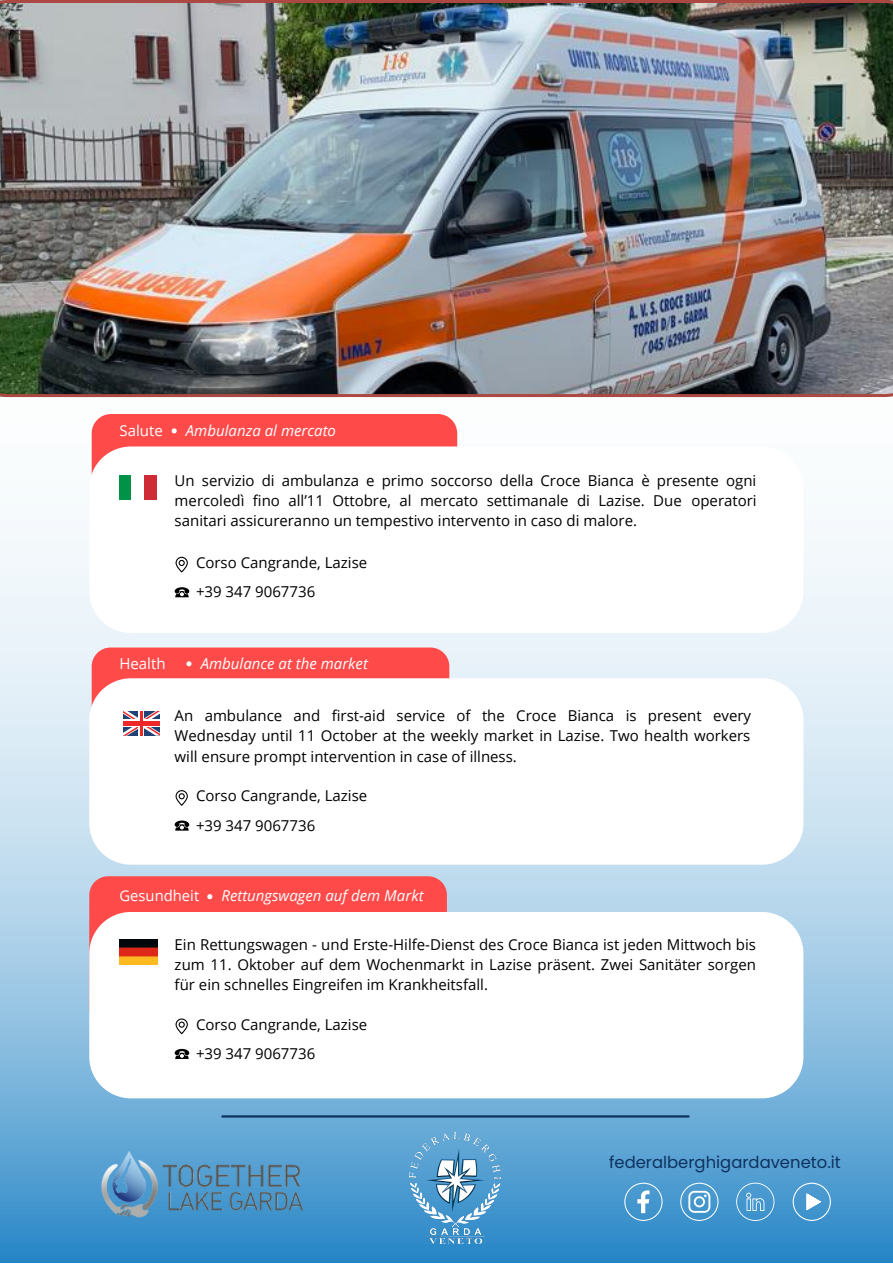
<style>
.page{position:relative;width:893px;height:1264px;background:#fff}
.page>*{position:absolute;margin:0;border:0;box-sizing:border-box;transform-origin:0 0}
.t1{font:16.35px "Poppins";color:#0e325e}
.t2{font:15px/20.2px "Open Sans";color:#000;text-align:justify}
.t3{font:italic 15px "Open Sans";color:#fff}
.t4{font:15px "Open Sans";color:#fff}
.t5{font:14.85px "Open Sans";color:#fff}
</style>
<div class="page">
<img style="left:0;top:397px;width:892px;height:865px">
<hr style="left:221px;top:1115px;width:468px;height:2px;background:#0e325e">
<div style="left:92px;top:414px;width:365px;height:32px;background:#ff4a4a"></div>
<svg style="left:89px;top:446px;width:714px;height:186px"></svg>
<div style="left:119px;top:475px;width:13px;height:25px;background:#009246"></div>
<div style="left:132px;top:475px;width:12px;height:25px;background:#fff"></div>
<div style="left:144px;top:475px;width:12px;height:25px;background:#ce2b37"></div>
<svg style="left:172px;top:428px;width:5px;height:5px"></svg>
<div style="left:92px;top:647px;width:357px;height:31px;background:#ff4a4a"></div>
<svg style="left:89px;top:678px;width:714px;height:186px"></svg>
<svg style="left:123px;top:711px;width:37px;height:24px"></svg>
<svg style="left:123px;top:719px;width:37px;height:8px"></svg>
<div style="left:139px;top:711px;width:5px;height:24px;background:#fff"></div>
<hr style="left:123px;top:721px;width:37px;height:4px;background:#ee2828">
<hr style="left:140px;top:711px;width:3px;height:24px;background:#ee2828">
<svg style="left:175px;top:820px;width:14px;height:10px"></svg>
<svg style="left:175px;top:790px;width:13px;height:15px"></svg>
<svg style="left:186px;top:661px;width:5px;height:5px"></svg>
<svg style="left:175px;top:587px;width:14px;height:10px"></svg>
<svg style="left:175px;top:557px;width:13px;height:15px"></svg>
<div style="left:89px;top:876px;width:358px;height:35px;background:#ff4a4a"></div>
<svg style="left:89px;top:911px;width:714px;height:187px"></svg>
<svg style="left:207px;top:894px;width:5px;height:5px"></svg>
<img style="left:119px;top:939px;width:39px;height:25px">
<svg style="left:175px;top:1048px;width:14px;height:10px"></svg>
<svg style="left:175px;top:1018px;width:13px;height:16px"></svg>
<img style="left:0;top:0;width:892px;height:397px">
<img style="left:89px;top:1147px;width:224px;height:80px">
<svg style="left:624px;top:1182px;width:38px;height:38px"></svg>
<svg style="left:680px;top:1182px;width:38px;height:38px"></svg>
<svg style="left:736px;top:1182px;width:38px;height:38px"></svg>
<svg style="left:792px;top:1182px;width:38px;height:38px"></svg>
<img style="left:410px;top:1132px;width:91px;height:111px">
<p class="t4" style="left:119px;top:419px;width:45px">Salute</p>
<p class="t3" style="left:186px;top:419px;width:152px">Ambulanza al mercato</p>
<p class="t2" style="left:175px;top:470px;width:583px">Un servizio di ambulanza e primo soccorso della Croce Bianca è presente ogni mercoledì fino all’11 Ottobre, al mercato settimanale di Lazise. Due operatori sanitari assicureranno un tempestivo intervento in caso di malore.</p>
<p class="t2" style="left:196px;top:552px;width:173px">Corso Cangrande, Lazise</p>
<p class="t2" style="left:196px;top:581px;width:121px">+39 347 9067736</p>
<p class="t4" style="left:119px;top:652px;width:48px">Health</p>
<p class="t3" style="left:201px;top:652px;width:169px">Ambulance at the market</p>
<p class="t2" style="left:175px;top:705px;width:578px">An ambulance and first-aid service of the Croce Bianca is present every Wednesday until 11 October at the weekly market in Lazise. Two health workers will ensure prompt intervention in case of illness.</p>
<p class="t2" style="left:196px;top:785px;width:173px">Corso Cangrande, Lazise</p>
<p class="t2" style="left:196px;top:814px;width:121px">+39 347 9067736</p>
<p class="t5" style="left:119px;top:885px;width:81px">Gesundheit</p>
<p class="t3" style="left:221px;top:885px;width:203px">Rettungswagen auf dem Markt</p>
<p class="t2" style="left:175px;top:933px;width:583px">Ein Rettungswagen - und Erste-Hilfe-Dienst des Croce Bianca ist jeden Mittwoch bis zum 11. Oktober auf dem Wochenmarkt in Lazise präsent. Zwei Sanitäter sorgen für ein schnelles Eingreifen im Krankheitsfall.</p>
<p class="t2" style="left:196px;top:1013px;width:173px">Corso Cangrande, Lazise</p>
<p class="t2" style="left:196px;top:1043px;width:121px">+39 347 9067736</p>
<p class="t1" style="left:609px;top:1150px;width:233px">federalberghigardaveneto.it</p>
</div>
